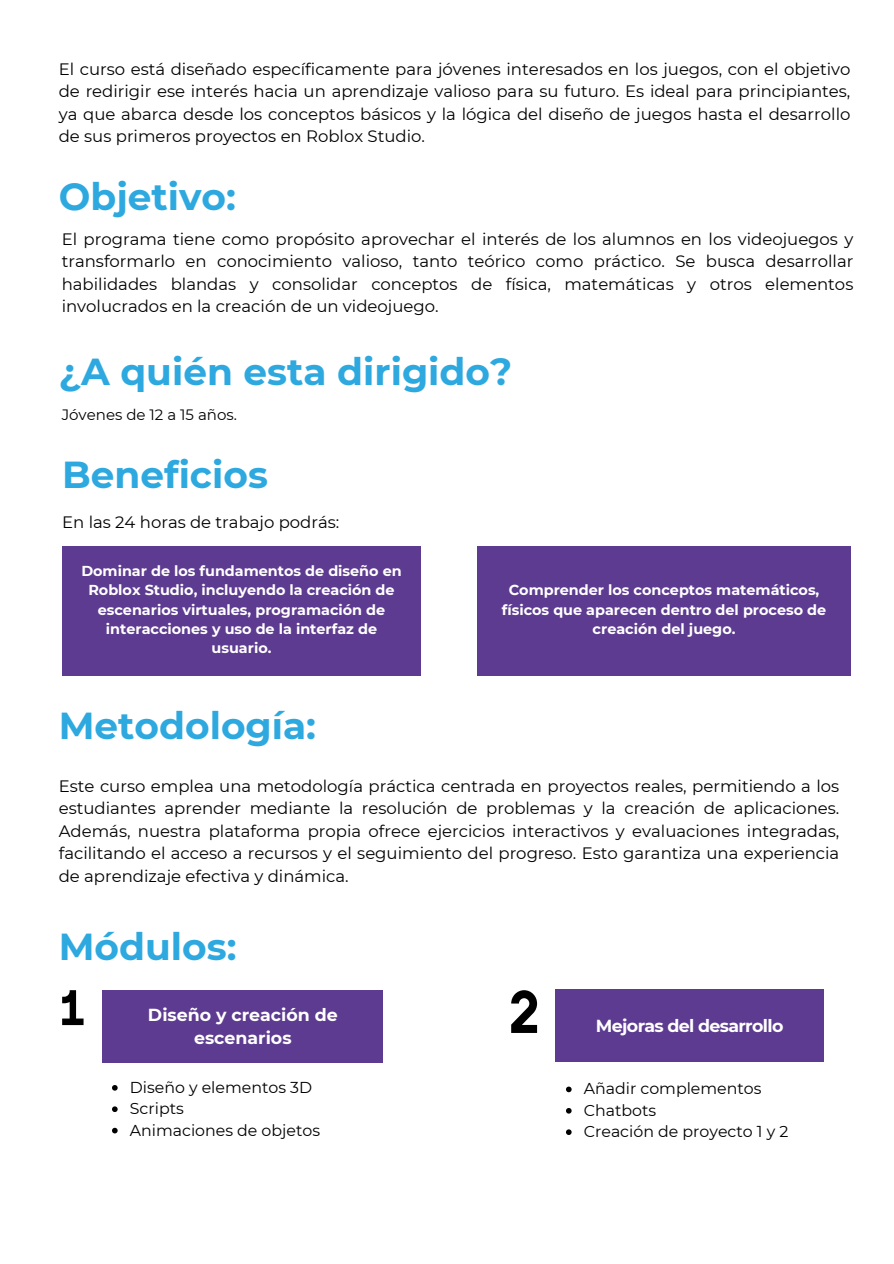
<style>
.page{position:relative;width:894px;height:1264px;background:#fff}
.page>*{position:absolute;margin:0;border:0;box-sizing:border-box;transform-origin:0 0}
.t1{font:700 37.5px "Montserrat";color:#2da9e0}
.t2{font:700 17.4px/23.7px "Montserrat";color:#fff;text-align:center}
.t3{font:700 17.4px "Montserrat";letter-spacing:-.04em;color:#fff}
.t4{font:16.5px/22.5px "Montserrat";color:#000;text-align:justify}
.t5{font:15.75px "Montserrat";color:#000}
.t6{font:15px "Montserrat";color:#000}
.t7{font:700 14.4px/19.2px "Montserrat";color:#fff;text-align:center}
</style>
<div class="page">
<div style="left:477px;top:546px;width:373px;height:129px;background:#5d3b90"></div>
<div style="left:62px;top:546px;width:359px;height:129px;background:#5d3b90"></div>
<div style="left:102px;top:990px;width:281px;height:72px;background:#5d3b90"></div>
<svg style="left:62px;top:990px;width:21px;height:35px"></svg>
<svg style="left:511px;top:990px;width:26px;height:42px"></svg>
<div style="left:555px;top:988px;width:268px;height:73px;background:#5d3b90"></div>
<svg style="left:112px;top:1085px;width:6px;height:5px"></svg>
<svg style="left:112px;top:1106px;width:6px;height:5px"></svg>
<svg style="left:112px;top:1127px;width:6px;height:6px"></svg>
<svg style="left:566px;top:1086px;width:5px;height:6px"></svg>
<svg style="left:566px;top:1108px;width:5px;height:5px"></svg>
<svg style="left:566px;top:1129px;width:5px;height:5px"></svg>
<h3 class="t4" style="left:59px;top:57px;width:793px">El curso está diseñado específicamente para jóvenes interesados en los juegos, con el objetivo de redirigir ese interés hacia un aprendizaje valioso para su futuro. Es ideal para principiantes, ya que abarca desde los conceptos básicos y la lógica del diseño de juegos hasta el desarrollo de sus primeros proyectos en Roblox Studio.</h3>
<h4 class="t1" style="left:59px;top:174px;width:179px">Objetivo:</h4>
<h4 class="t4" style="left:62px;top:227px;width:793px">El programa tiene como propósito aprovechar el interés de los alumnos en los videojuegos y transformarlo en conocimiento valioso, tanto teórico como práctico. Se busca desarrollar habilidades blandas y consolidar conceptos de física, matemáticas y otros elementos involucrados en la creación de un videojuego.</h4>
<h1 class="t1" style="left:59px;top:349px;width:454px">¿A quién esta dirigido?</h1>
<h3 class="t6" style="left:62px;top:405px;width:177px">Jóvenes de 12 a 15 años.</h3>
<h1 class="t1" style="left:62px;top:451px;width:207px">Beneficios</h1>
<p class="t4" style="left:62px;top:511px;width:279px">En las 24 horas de trabajo podrás:</p>
<h3 class="t7" style="left:81px;top:561px;width:322px">Dominar de los fundamentos de diseño en Roblox Studio, incluyendo la creación de escenarios virtuales, programación de interacciones y uso de la interfaz de usuario.</h3>
<h1 class="t7" style="left:501px;top:580px;width:326px">Comprender los conceptos matemáticos, físicos que aparecen dentro del proceso de creación del juego.</h1>
<h1 class="t1" style="left:59px;top:703px;width:259px">Metodología:</h1>
<h3 class="t4" style="left:59px;top:774px;width:781px">Este curso emplea una metodología práctica centrada en proyectos reales, permitiendo a los estudiantes aprender mediante la resolución de problemas y la creación de aplicaciones.<br>Además, nuestra plataforma propia ofrece ejercicios interactivos y evaluaciones integradas, facilitando el acceso a recursos y el seguimiento del progreso. Esto garantiza una experiencia de aprendizaje efectiva y dinámica.</h3>
<h2 class="t1" style="left:59px;top:923px;width:179px">Módulos:</h2>
<h1 class="t2" style="left:148px;top:1002px;width:191px">Diseño y creación de escenarios</h1>
<p class="t3" style="left:595px;top:1014px;width:189px">Mejoras del desarrollo</p>
<p class="t5" style="left:130px;top:1077px;width:184px">Diseño y elementos 3D</p>
<h2 class="t5" style="left:130px;top:1098px;width:55px">Scripts</h2>
<p class="t5" style="left:130px;top:1120px;width:192px">Animaciones de objetos</p>
<p class="t5" style="left:583px;top:1079px;width:179px">Añadir complementos</p>
<p class="t5" style="left:583px;top:1100px;width:74px">Chatbots</p>
<p class="t5" style="left:583px;top:1121px;width:206px">Creación de proyecto 1 y 2</p>
</div>
